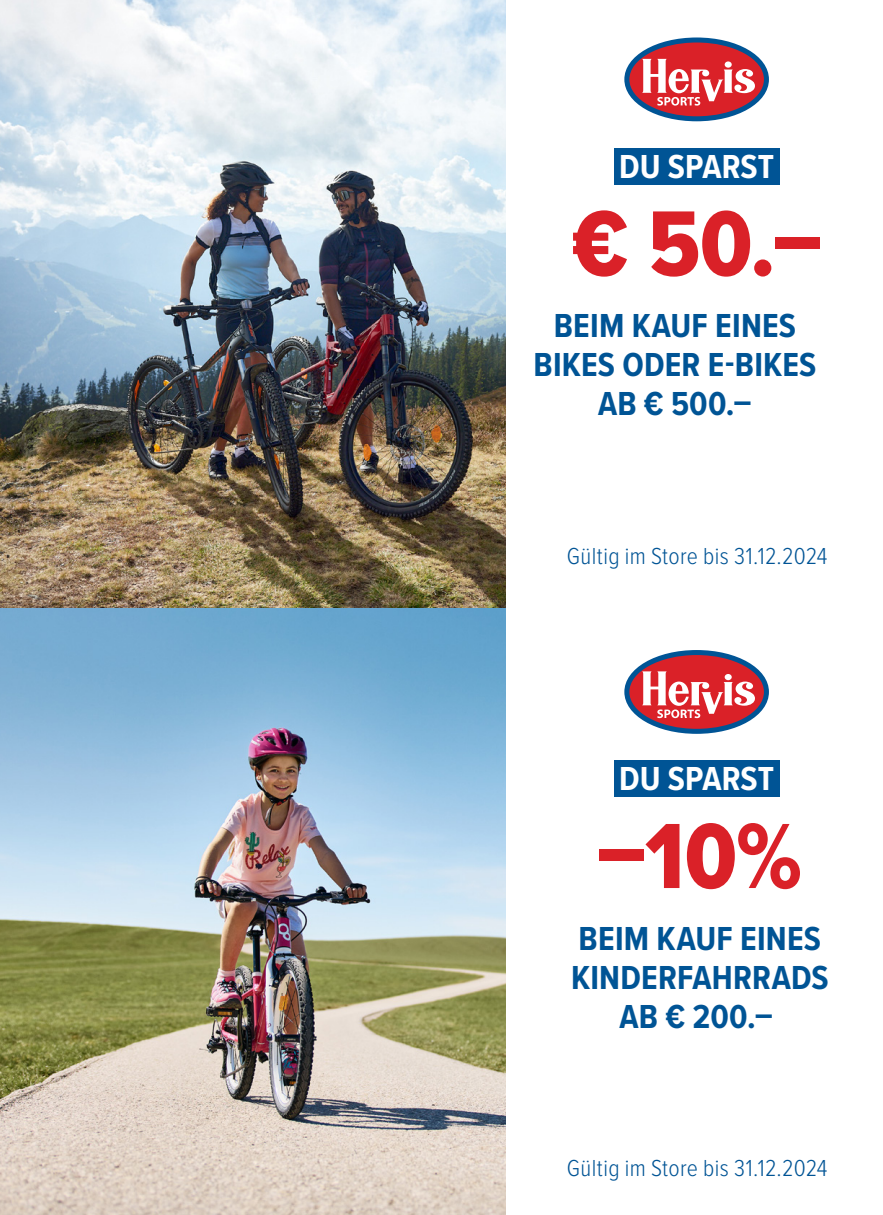
<style>
.page{position:relative;width:883px;height:1215px;background:#fff}
.page>*{position:absolute;margin:0;border:0;box-sizing:border-box;transform-origin:0 0}
.Text_Bold{font:96px "Proxima Nova Cond Extrabld";color:#da2128}
.Text_Bold-2{font:700 34.5px/39px "Proxima Nova Cond";letter-spacing:.005em;color:#005495}
.t1{font:700 34.5px "Proxima Nova Cond";color:#fff}
.t2{font:300 24px "Proxima Nova Cond";letter-spacing:.015em;color:#005495}
</style>
<div class="page">
<svg style="left:624px;top:37px;width:145px;height:84px;background:#135994"></svg>
<div style="left:629px;top:43px;width:135px;height:73px;background:#da2128;border-radius:50%"></div>
<svg style="left:642px;top:59px;width:113px;height:47px"></svg>
<div style="left:624px;top:650px;width:145px;height:84px;background:#005495;border-radius:50%"></div>
<div style="left:629px;top:655px;width:135px;height:74px;background:#da2128;border-radius:50%"></div>
<svg style="left:642px;top:671px;width:113px;height:47px"></svg>
<img style="left:0;top:607px;width:505px;height:608px">
<img style="left:0;top:0;width:505px;height:607px">
<div style="left:614px;top:148px;width:165px;height:37px;background:#005495"></div>
<div style="left:614px;top:760px;width:165px;height:37px;background:#005495"></div>
<p class="t1" style="left:619px;top:141px;width:157px">DU SPARST</p>
<p class="Text_Bold" style="left:572px;top:173px;width:252px">€ 50.–</p>
<p class="Text_Bold-2" style="left:533px;top:305px;width:284px;text-align:center">BEIM KAUF EINES<br>BIKES ODER E-BIKES<br>AB € 500.–</p>
<p class="t2" style="left:567px;top:538px;width:262px">Gültig im Store bis 31.12.2024</p>
<p class="t1" style="left:619px;top:753px;width:157px">DU SPARST</p>
<p class="Text_Bold" style="left:596px;top:785px;width:208px">–10%</p>
<p class="Text_Bold-2" style="left:571px;top:917px;width:259px">BEIM KAUF EINES<br>KINDERFAHRRADS</p>
<p class="Text_Bold-2" style="left:619px;top:995px;width:155px">AB € 200.–</p>
<p class="t2" style="left:567px;top:1150px;width:262px">Gültig im Store bis 31.12.2024</p>
</div>
